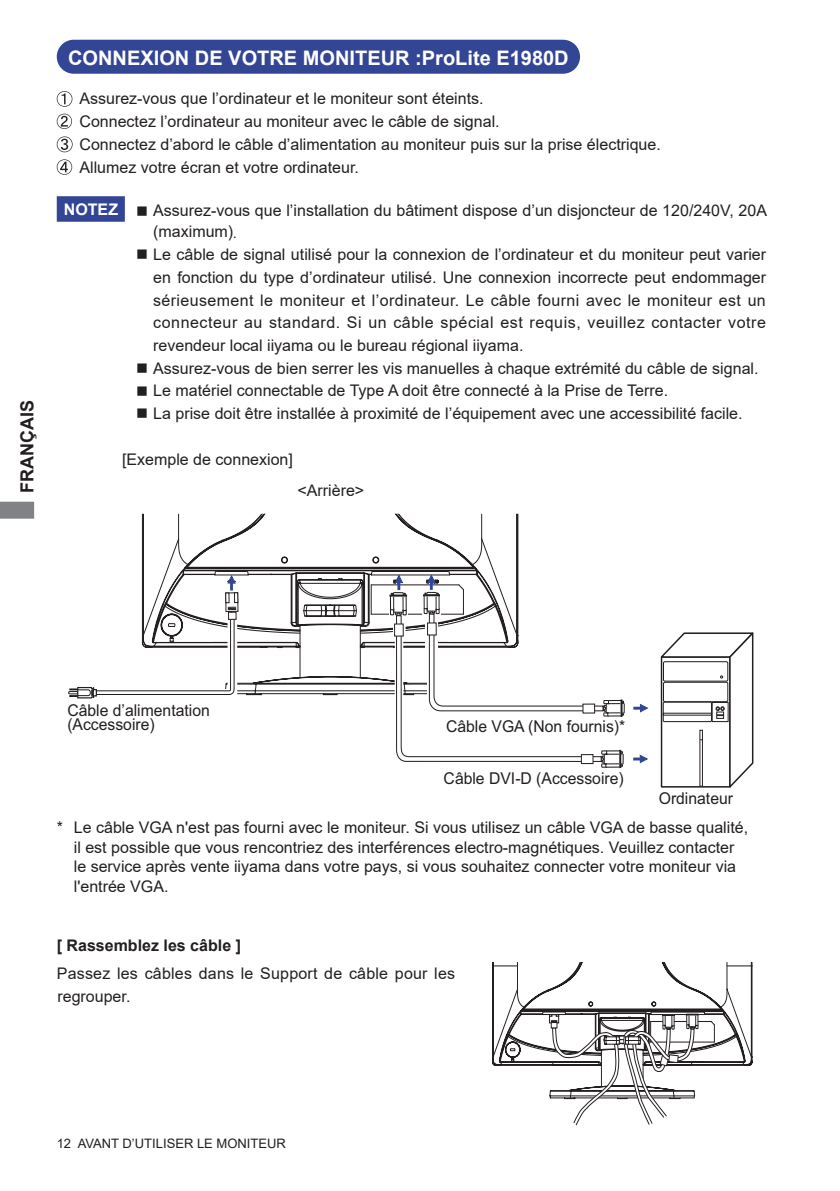
<style>
.page{position:relative;width:840px;height:1191px;background:#fff}
.page>*{position:absolute;margin:0;border:0;box-sizing:border-box;transform-origin:0 0}
.t1{font:700 20px "Arial";color:#fff}
.t2{font:700 18px "Arial";color:#231f20}
.t3{font:16.2px/14.2px "Arial";color:#231f20;scale:.96 1}
.t4{font:16px/22.6px "Arial";color:#231f20}
.t5{font:700 16px "Arial";color:#231f20}
.t6{font:700 16px "Arial";color:#fff}
.t7{font:13px "Arial";color:#231f20}
.s1{font-family:"Koz Min Pr 6 N"}
</style>
<div class="page">
<svg style="left:0;top:502px;width:34px;height:16px"></svg>
<div style="left:58px;top:41px;width:520px;height:32px;background:#334595;border-radius:16px"></div>
<div style="left:57px;top:40px;width:522px;height:34px;border:2px solid #334595;border-radius:16px"></div>
<svg style="left:57px;top:91px;width:15px;height:16px"></svg>
<svg style="left:57px;top:114px;width:15px;height:15px"></svg>
<svg style="left:57px;top:136px;width:15px;height:16px"></svg>
<svg style="left:57px;top:159px;width:15px;height:16px"></svg>
<div style="left:57px;top:196px;width:68px;height:26px;background:#334595;border:2px solid #334595"></div>
<svg style="left:240px;top:514px;width:278px;height:180px"></svg>
<svg style="left:240px;top:514px;width:277px;height:133px"></svg>
<svg style="left:633px;top:755px;width:14px;height:8px"></svg>
<svg style="left:389px;top:575px;width:236px;height:193px"></svg>
<div style="left:582px;top:704px;width:12px;height:9px;background:#fff"></div>
<svg style="left:660px;top:632px;width:94px;height:156px"></svg>
<svg style="left:633px;top:704px;width:14px;height:8px"></svg>
<svg style="left:68px;top:514px;width:172px;height:185px"></svg>
<div style="left:228px;top:612px;width:8px;height:7px;background:#fff"></div>
<div style="left:228px;top:611px;width:8px;height:9px;border:1px solid #231f20"></div>
<svg style="left:492px;top:962px;width:260px;height:163px"></svg>
<p class="t2" style="left:14px;top:493px;width:94px;rotate:-90deg">FRANÇAIS</p>
<p class="t1" style="left:68px;top:43px;width:502px">CONNEXION DE VOTRE MONITEUR :ProLite E1980D</p>
<p class="t4" style="left:79px;top:87px;width:582px">Assurez-vous que l’ordinateur et le moniteur sont éteints.<br>Connectez l’ordinateur au moniteur avec le câble de signal.<br>Connectez d’abord le câble d’alimentation au moniteur puis sur la prise électrique.<br>Allumez votre écran et votre ordinateur.</p>
<p class="t6" style="left:64px;top:198px;width:56px">NOTEZ</p>
<p class="t4" style="left:153px;top:200px;width:615px;line-height:21.2px;text-indent:-17px">■ Assurez-vous que l’installation du bâtiment dispose d’un disjoncteur de 120/240V, 20A (maximum)<span class="s1">.</span></p>
<p class="t4" style="left:153px;top:243px;width:614px;text-align:justify;text-indent:-17px">■ Le câble de signal utilisé pour la connexion de l’ordinateur et du moniteur peut varier en fonction du type d’ordinateur utilisé. Une connexion incorrecte peut endommager sérieusement le moniteur et l’ordinateur. Le câble fourni avec le moniteur est un connecteur au standard. Si un câble spécial est requis, veuillez contacter votre revendeur local iiyama ou le bureau régional iiyama.</p>
<p class="t4" style="left:136px;top:356px;width:623px">■ Assurez-vous de bien serrer les vis manuelles à chaque extrémité du câble de signal.</p>
<p class="t4" style="left:136px;top:379px;width:533px">■ Le matériel connectable de Type A doit être connecté à la Prise de Terre.</p>
<p class="t4" style="left:136px;top:402px;width:607px">■ La prise doit être installée à proximité de l’équipement avec une accessibilité facile.</p>
<p class="t4" style="left:122px;top:448px;width:172px">[Exemple de connexion]</p>
<p class="t4" style="left:297px;top:479px;width:68px">&lt;Arrière&gt;</p>
<p class="t3" style="left:67px;top:703px;width:150px">Câble d’alimentation (Accessoire)</p>
<p class="t3" style="left:446px;top:719px;width:188px">Câble VGA (Non fournis)*</p>
<p class="t3" style="left:443px;top:771px;width:189px">Câble DVI-D (Accessoire)</p>
<p class="t3" style="left:658px;top:791px;width:79px">Ordinateur</p>
<p class="t4" style="left:74px;top:817px;width:675px;line-height:19.8px;text-indent:-17px">* Le câble VGA n'est pas fourni avec le moniteur. Si vous utilisez un câble VGA de basse qualité, il est possible que vous rencontriez des interférences electro-magnétiques. Veuillez contacter le service après vente iiyama dans votre pays, si vous souhaitez connecter votre moniteur via l'entrée VGA.</p>
<p class="t5" style="left:57px;top:933px;width:186px">[ Rassemblez les câble ]</p>
<p class="t4" style="left:57px;top:962px;width:399px">Passez les câbles dans le Support de câble pour les regrouper.</p>
<p class="t7" style="left:57px;top:1134px;width:230px">12 AVANT D’UTILISER LE MONITEUR</p>
</div>
